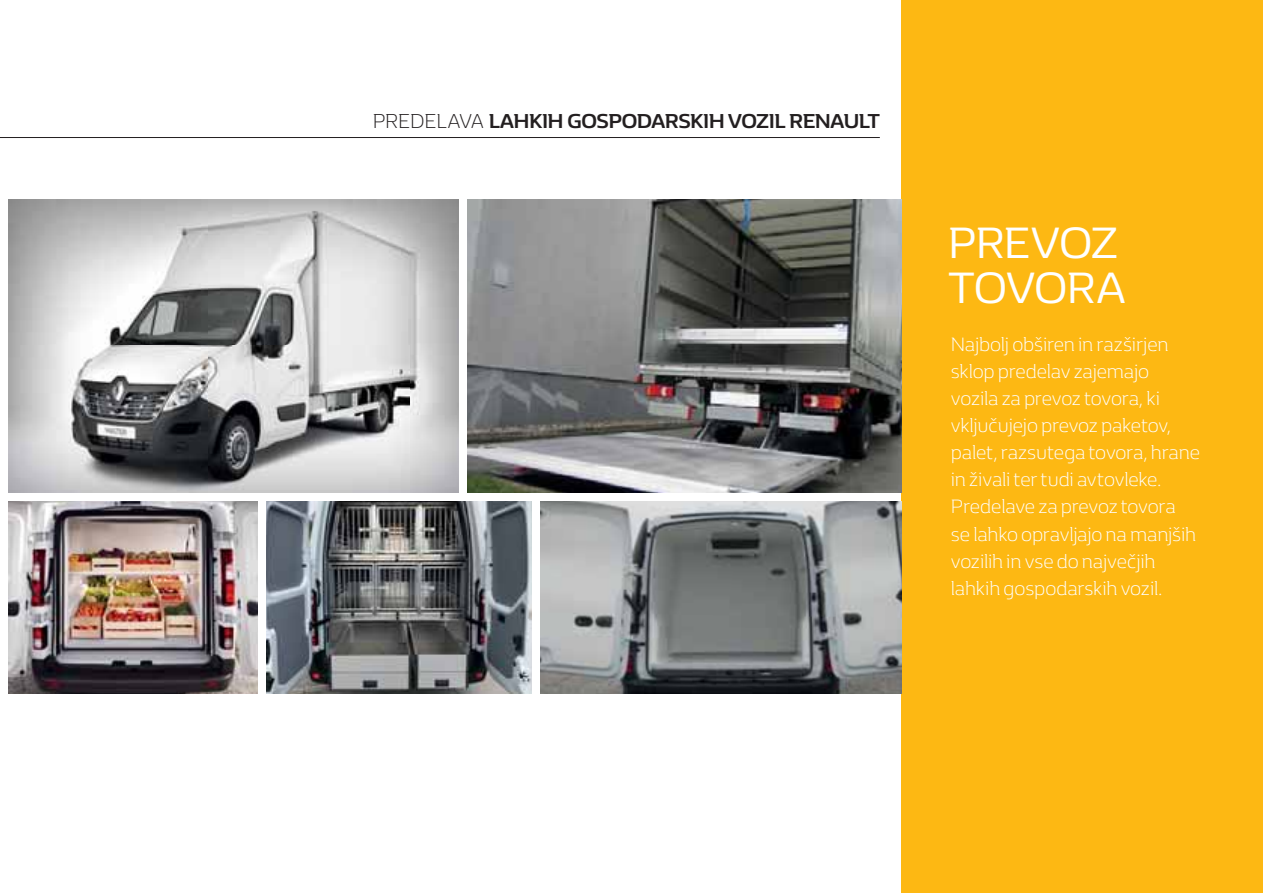
<style>
.page{position:relative;width:1263px;height:893px;background:#fff}
.page>*{position:absolute;margin:0;border:0;box-sizing:border-box;transform-origin:0 0}
.t1{font:45.15px/45.2px "Renault Life";letter-spacing:-.02em;color:#fff}
.t2{font:700 20.7px "Renault Life";letter-spacing:-.02em;color:#231f20}
.t3{font:300 19.95px/27.2px "Renault Life";letter-spacing:-.015em;color:#fff}
.s1{font-weight:300}
</style>
<div class="page">
<div style="left:901px;top:0;width:362px;height:893px;background:#fdb813"></div>
<img style="left:9px;top:200px;width:450px;height:292px">
<img style="left:468px;top:200px;width:433px;height:292px">
<img style="left:541px;top:501px;width:360px;height:192px">
<img style="left:9px;top:501px;width:249px;height:192px">
<hr style="left:0;top:137px;width:880px;height:1px;background:#231f20">
<img style="left:266px;top:501px;width:265px;height:192px">
<p class="t2" style="left:373px;top:113px;width:509px"><span class="s1">PREDELAVA</span> LAHKIH GOSPODARSKIH VOZIL RENAULT</p>
<h1 class="t1" style="left:948px;top:225px;width:179px">PREVOZ<br>TOVORA</h1>
<p class="t3" style="left:951px;top:332px;width:251px">Najbolj obširen in razširjen sklop predelav zajemajo vozila za prevoz tovora, ki vključujejo prevoz paketov, palet, razsutega tovora, hrane in živali ter tudi avtovleke.<br>Predelave za prevoz tovora se lahko opravljajo na manjših vozilih in vse do največjih lahkih gospodarskih vozil.</p>
</div>
